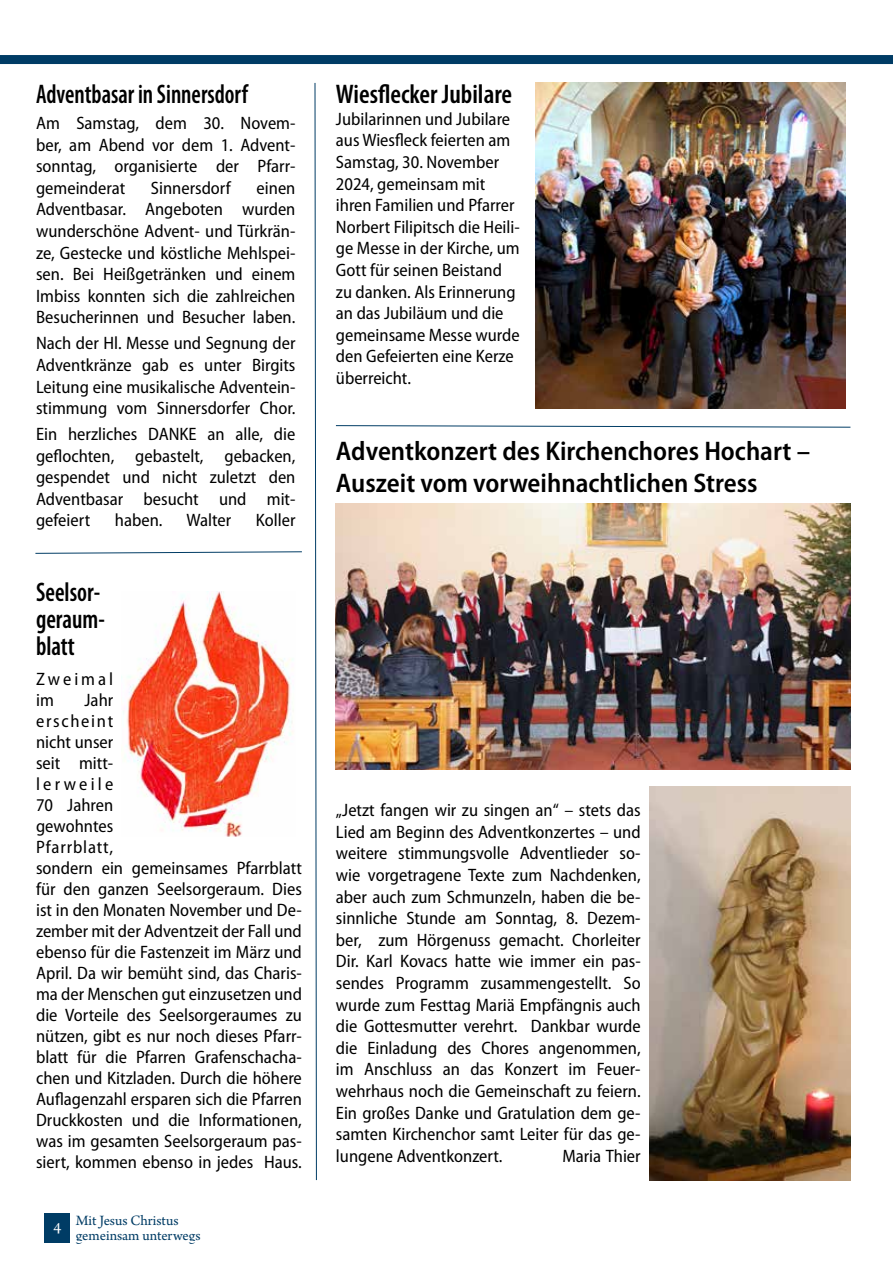
<style>
.page{position:relative;width:893px;height:1263px;background:#fff}
.page>*{position:absolute;margin:0;border:0;box-sizing:border-box;transform-origin:0 0}
.t1{font:600 semi-condensed 27px/32.4px "Myriad Pro";color:#000}
.t2{font:600 condensed 27px "Myriad Pro";color:#000;scale:.88 1}
.t3{font:600 condensed 27px/27px "Myriad Pro";color:#000;scale:.9 1}
.t4{font:600 condensed 27px "Myriad Pro";color:#000}
.t5{font:semi-condensed 18px/21.6px "Myriad Pro";color:#000;text-align:justify}
.t6{font:semi-condensed 18px/21px "Myriad Pro";letter-spacing:.17em;color:#000}
.t7{font:16.5px "Arno Pro";color:#fff}
.t8{font:15px/15px "Arno Pro";letter-spacing:-.005em;color:#003c65}
</style>
<div class="page">
<div style="left:0;top:55px;width:893px;height:9px;background:#003c65"></div>
<div style="left:45px;top:1213px;width:25px;height:29px;background:#003c65"></div>
<svg style="left:314px;top:83px;width:3px;height:1098px"></svg>
<img style="left:125px;top:591px;width:168px;height:245px">
<svg style="left:335px;top:425px;width:516px;height:3px"></svg>
<img style="left:336px;top:503px;width:514px;height:267px">
<img style="left:649px;top:787px;width:201px;height:393px">
<svg style="left:35px;top:551px;width:267px;height:3px"></svg>
<img style="left:536px;top:83px;width:309px;height:325px">
<h1 class="t2" style="left:36px;top:78px;width:242px">Adventbasar in Sinnersdorf</h1>
<p class="t5" style="left:36px;top:112px;width:261px">Am Samstag, dem 30. Novem&shy;ber, am Abend vor dem 1. Advent&shy;sonntag, organisierte der Pfarr&shy;gemeinderat</p>
<p class="t5" style="left:151px;top:177px;width:81px">Sinnersdorf</p>
<p class="t5" style="left:36px;top:177px;width:261px;text-indent:220px">einen Adventbasar. Angeboten wurden wunderschöne Advent- und Türkrän&shy;ze, Gestecke und köstliche Mehlspei&shy;sen. Bei Heißgetränken und einem Imbiss konnten sich die zahlreichen Besucherinnen und Besucher laben.</p>
<p class="t5" style="left:36px;top:332px;width:261px">Nach der Hl. Messe und Segnung der Adventkränze gab es unter Birgits Leitung eine musikalische Adventein&shy;stimmung vom Sinnersdorfer Chor.</p>
<p class="t5" style="left:36px;top:423px;width:261px">Ein herzliches DANKE an alle, die geflochten, gebastelt, gebacken, gespendet und nicht zuletzt den Adventbasar besucht und mit&shy;gefeiert</p>
<p class="t5" style="left:115px;top:509px;width:49px">haben.</p>
<p class="t5" style="left:186px;top:509px;width:46px">Walter</p>
<p class="t5" style="left:256px;top:509px;width:41px">Koller</p>
<h1 class="t3" style="left:36px;top:578px;width:78px">Seelsor&shy;geraum&shy;blatt</h1>
<p class="t6" style="left:36px;top:668px;width:79px">Zweimal im</p>
<p class="t5" style="left:36px;top:689px;width:267px;line-height:21px;text-align:left;text-indent:48px">Jahr<br>erscheint<br>nicht unser<br>seit mitt-<br>lerweile<br>70 Jahren<br>gewohntes<br>Pfarrblatt,<br>sondern ein gemeinsames Pfarrblatt für den ganzen Seelsorgeraum. Dies ist in den Monaten November und De&shy;zember mit der Adventzeit der Fall und ebenso für die Fastenzeit im März und<br>April. Da wir bemüht sind, das Charis&shy;ma der Menschen gut einzusetzen und die Vorteile des Seelsorgeraumes zu nützen, gibt es nur noch dieses Pfarr&shy;blatt für die Pfarren Grafenschacha&shy;chen und Kitzladen. Durch die höhere<br>Auflagenzahl ersparen sich die Pfarren<br>Druckkosten und die Informationen, was im gesamten Seelsorgeraum pas&shy;siert, kommen ebenso in jedes Haus.</p>
<p class="t7" style="left:53px;top:1219px;width:9px">4</p>
<p class="t8" style="left:76px;top:1214px;width:126px">Mit Jesus Christus gemeinsam unterwegs</p>
<h1 class="t4" style="left:336px;top:78px;width:178px">Wiesflecker Jubilare</h1>
<p class="t5" style="left:336px;top:108px;width:185px;text-align:left">Jubilarinnen und Jubilare aus Wiesfleck feierten am<br>Samstag, 30. November<br>2024, gemeinsam mit ihren Familien und Pfarrer<br>Norbert Filipitsch die Heili&shy;ge Messe in der Kirche, um<br>Gott für seinen Beistand zu danken. Als Erinnerung an das Jubiläum und die gemeinsame Messe wurde den Gefeierten eine Kerze überreicht.</p>
<h1 class="t1" style="left:336px;top:434px;width:476px">Adventkonzert des Kirchenchores Hochart –<br>Auszeit vom vorweihnachtlichen Stress</h1>
<p class="t5" style="left:336px;top:799px;width:306px">„Jetzt fangen wir zu singen an“ – stets das Lied am Beginn des Adventkonzertes – und weitere stimmungsvolle Adventlieder so&shy;wie vorgetragene Texte zum Nachdenken, aber auch zum Schmunzeln, haben die be&shy;sinnliche Stunde am Sonntag, 8. Dezem&shy;ber, zum Hörgenuss gemacht. Chorleiter Dir. Karl Kovacs hatte wie immer ein pas&shy;sendes Programm zusammengestellt. So wurde zum Festtag Mariä Empfängnis auch die Gottesmutter verehrt. Dankbar wurde die Einladung des Chores angenommen, im Anschluss an das Konzert im Feuer&shy;wehrhaus noch die Gemeinschaft zu feiern.<br>Ein großes Danke und Gratulation dem ge&shy;samten Kirchenchor samt Leiter für das ge&shy;lungene Adventkonzert.</p>
<p class="t5" style="left:562px;top:1145px;width:80px">Maria Thier</p>
</div>
